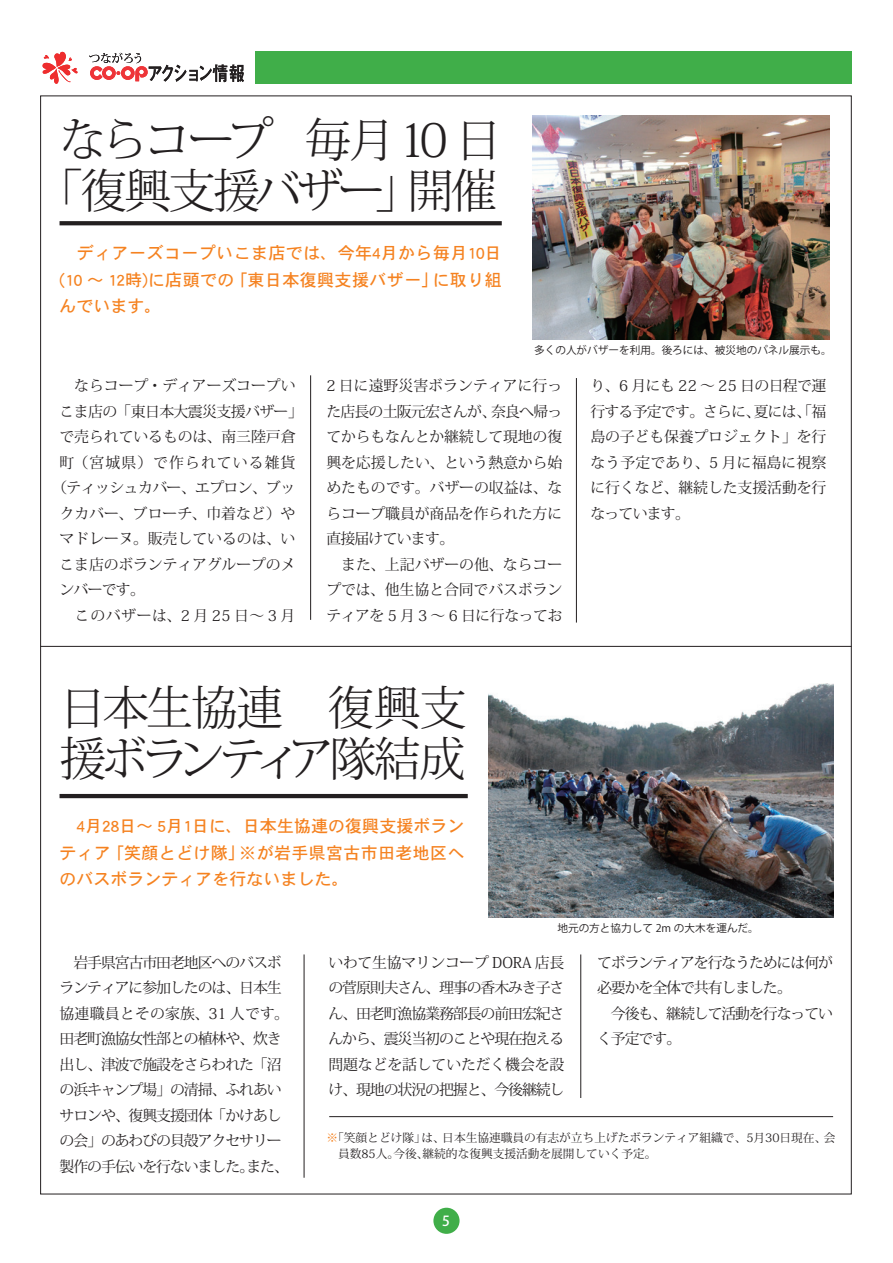
<style>
.page{position:relative;width:893px;height:1263px;background:#fff}
.page>*{position:absolute;margin:0;border:0;box-sizing:border-box;transform-origin:0 0}
.t1{font:300 46.8px/51px "Koz Min Pro";letter-spacing:-.08em;color:#231f20;text-align:center}
.t2{font:16.95px/26.5px "DFHS Gothic Std W5";letter-spacing:.02em;color:#f58220;text-align:justify}
.t3{font:14.85px/25.5px "Koz Min Pro";letter-spacing:-.035em;color:#231f20;text-align:justify}
.t4{font:14.85px/25.5px "Koz Min Pro";letter-spacing:-.005em;color:#231f20}
.t5{font:14.85px/25.5px "Koz Min Pro";letter-spacing:-.07em;color:#231f20}
.t6{font:14.85px "Koz Min Pro";letter-spacing:-.01em;color:#231f20}
.t7{font:14.85px "Koz Min Pro";letter-spacing:.035em;color:#231f20}
.t8{font:14.85px "Koz Min Pro";letter-spacing:.07em;color:#231f20}
.t9{font:500 13.8px "Koz Go Pro";color:#fff}
.t10{font:11.7px/15.9px "Koz Min Pro";color:#231f20}
.t11{font:10.65px "Koz Go Pro";color:#231f20}
.s1{color:#f58220}
</style>
<div class="page">
<div style="left:433px;top:1208px;width:27px;height:26px;background:#40ae49;border-radius:50%"></div>
<div style="left:255px;top:51px;width:596px;height:33px;background:#40ae49"></div>
<svg style="left:43px;top:52px;width:35px;height:32px"></svg>
<svg style="left:89px;top:53px;width:155px;height:29px"></svg>
<hr style="left:40px;top:646px;width:811px;height:1px;background:#231f20">
<hr style="left:576px;top:378px;width:1px;height:244px;background:#231f20">
<hr style="left:310px;top:375px;width:1px;height:245px;background:#231f20">
<svg style="left:60px;top:221px;width:442px;height:4px;background:#292626"></svg>
<hr style="left:329px;top:1116px;width:504px;height:1px;background:#231f20">
<hr style="left:580px;top:954px;width:1px;height:144px;background:#231f20">
<hr style="left:304px;top:954px;width:1px;height:224px;background:#231f20">
<hr style="left:60px;top:794px;width:408px;height:4px;background:#231f20">
<img style="left:532px;top:116px;width:298px;height:223px">
<img style="left:488px;top:683px;width:345px;height:235px">
<h1 class="t1" style="left:36px;top:113px;width:467px">ならコープ 毎月10 日「復興支援バザー」開催</h1>
<p class="t2" style="left:60px;top:239px;width:444px">　ディアーズコープいこま店では、今年4月から毎月10日(10 ～ 12時)に店頭での「東日本復興支援バザー」に取り組んでいます。</p>
<p class="t11" style="left:534px;top:343px;width:299px">多くの人がバザーを利用。後ろには、被災地のパネル展示も。</p>
<p class="t4" style="left:60px;top:372px;width:237px">　ならコープ・ディアーズコープい</p>
<p class="t3" style="left:60px;top:398px;width:245px">こま店の「東日本大震災支援バザー」</p>
<p class="t4" style="left:60px;top:423px;width:238px">で売られているものは、南三陸戸倉</p>
<p class="t8" style="left:60px;top:452px;width:237px">町（宮城県）で作られている雑貨</p>
<p class="t3" style="left:52px;top:474px;width:245px">（ティッシュカバー、エプロン、ブッ</p>
<p class="t4" style="left:60px;top:500px;width:237px">クカバー、ブローチ、巾着など）や</p>
<p class="t4" style="left:60px;top:525px;width:237px">マドレーヌ。販売しているのは、い</p>
<p class="t6" style="left:60px;top:554px;width:237px">こま店のボランティアグループのメ</p>
<p class="t3" style="left:60px;top:576px;width:87px">ンバーです。</p>
<p class="t7" style="left:60px;top:605px;width:237px">　このバザーは、2 月 25 日～ 3 月</p>
<p class="t4" style="left:326px;top:372px;width:238px">2 日に遠野災害ボランティアに行った店長の土阪元宏さんが、奈良へ帰ってからもなんとか継続して現地の復興を応援したい、という熱意から始めたものです。バザーの収益は、ならコープ職員が商品を作られた方に直接届けています。<br>　また、上記バザーの他、ならコープでは、他生協と合同でバスボランティアを 5 月 3 ～ 6 日に行なってお</p>
<h1 class="t1" style="left:60px;top:680px;width:409px;text-align:left">日本生協連　復興支援ボランティア隊結成</h1>
<p class="t2" style="left:60px;top:812px;width:407px">　4月28日～ 5月1日に、日本生協連の復興支援ボランティア「笑顔とどけ隊」※が岩手県宮古市田老地区へのバスボランティアを行ないました。</p>
<p class="t3" style="left:590px;top:372px;width:238px">り、6 月にも 22 ～ 25 日の日程で運行する予定です。さらに、夏には、「福島の子ども保養プロジェクト」を行なう予定であり、5 月に福島に視察に行くなど、継続した支援活動を行なっています。</p>
<p class="t11" style="left:557px;top:921px;width:203px">地元の方と協力して 2m の大木を運んだ。</p>
<p class="t3" style="left:328px;top:949px;width:238px">いわて生協マリンコープ DORA 店長の菅原則夫さん、理事の香木みき子さん、田老町漁協業務部長の前田宏紀さんから、震災当初のことや現在抱える問題などを話していただく機会を設け、現地の状況の把握と、今後継続し</p>
<p class="t5" style="left:60px;top:949px;width:231px">　岩手県宮古市田老地区へのバスボランティアに参加したのは、日本生協連職員とその家族、31 人です。田老町漁協女性部との植林や、炊き出し、津波で施設をさらわれた「沼の浜キャンプ場」の清掃、ふれあいサロンや、復興支援団体「かけあしの会」のあわびの貝殻アクセサリー製作の手伝いを行ないました。また、</p>
<p class="t5" style="left:597px;top:949px;width:238px">てボランティアを行なうためには何が必要かを全体で共有しました。<br>　今後も、継続して活動を行なっていく予定です。</p>
<p class="t10" style="left:326px;top:1130px;width:511px"><span class="s1">※</span>「笑顔とどけ隊」は、日本生協連職員の有志が立ち上げたボランティア組織で、5月30日現在、会　員数85人。今後、継続的な復興支援活動を展開していく予定。</p>
<p class="t9" style="left:442px;top:1212px;width:9px">5</p>
</div>
